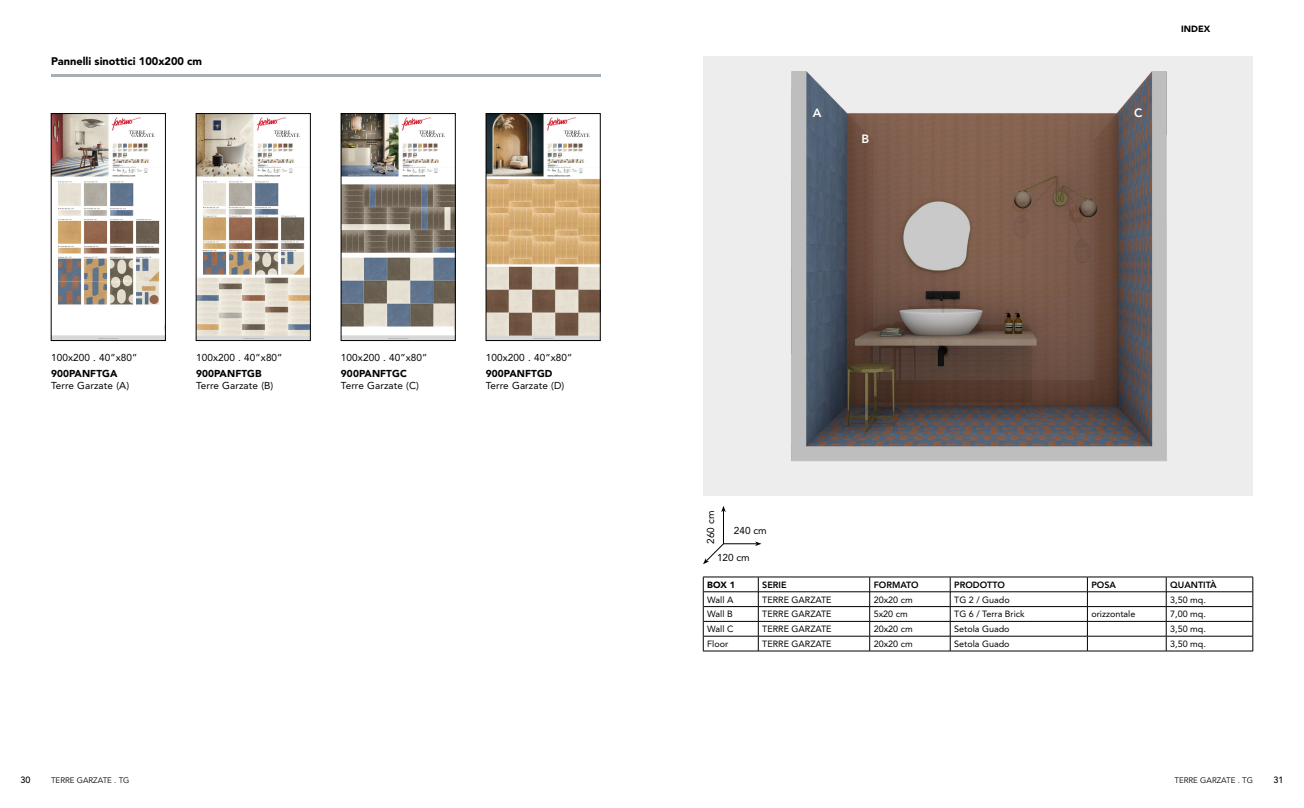
<style>
.page{position:relative;width:1304px;height:808px;background:#fff}
.page>*{position:absolute;margin:0;border:0;box-sizing:border-box;transform-origin:0 0}
.t1{font:800 12px "Avenir LT Std";color:#fff}
.t2{font:900 11px "Avenir LT Std";color:#000}
.t3{font:10px "Avenir LT Std";letter-spacing:.01em;color:#000}
.t4{font:900 10px "Avenir LT Std";letter-spacing:.01em;color:#000}
.t5{font:9px "Avenir LT Std";color:#000}
.t6{font:800 9px "Avenir LT Std";color:#000}
.t7{font:900 9px "Avenir LT Std";color:#000}
.t8{font:500 9px "Avenir LT Std";color:#000}
.t9{font:8px "Avenir LT Std";color:#000}
</style>
<div class="page">
<hr style="left:51px;top:74px;width:550px;height:3px;background:#a6aeb4">
<img style="left:53px;top:115px;width:111px;height:224px">
<div style="left:51px;top:113px;width:115px;height:228px;border:1px solid #000"></div>
<img style="left:198px;top:115px;width:110px;height:224px">
<div style="left:196px;top:113px;width:114px;height:228px;border:1px solid #000"></div>
<img style="left:343px;top:115px;width:110px;height:224px">
<div style="left:341px;top:113px;width:114px;height:228px;border:1px solid #000"></div>
<img style="left:488px;top:115px;width:110px;height:224px">
<div style="left:486px;top:113px;width:114px;height:228px;border:1px solid #000"></div>
<img style="left:703px;top:57px;width:550px;height:439px">
<hr style="left:703px;top:577px;width:55px;height:1px;background:#000">
<hr style="left:758px;top:577px;width:112px;height:1px;background:#000">
<hr style="left:870px;top:577px;width:80px;height:1px;background:#000">
<hr style="left:950px;top:577px;width:137px;height:1px;background:#000">
<hr style="left:1087px;top:577px;width:79px;height:1px;background:#000">
<hr style="left:1166px;top:577px;width:87px;height:1px;background:#000">
<svg style="left:703px;top:577px;width:1px;height:74px"></svg>
<svg style="left:1253px;top:577px;width:1px;height:74px"></svg>
<hr style="left:703px;top:592px;width:55px;height:1px;background:#000">
<hr style="left:758px;top:592px;width:112px;height:1px;background:#000">
<hr style="left:870px;top:592px;width:80px;height:1px;background:#000">
<hr style="left:950px;top:592px;width:137px;height:1px;background:#000">
<hr style="left:1087px;top:592px;width:79px;height:1px;background:#000">
<hr style="left:1166px;top:592px;width:87px;height:1px;background:#000">
<hr style="left:703px;top:606px;width:55px;height:1px;background:#000">
<hr style="left:758px;top:606px;width:112px;height:1px;background:#000">
<hr style="left:870px;top:606px;width:80px;height:1px;background:#000">
<hr style="left:950px;top:606px;width:137px;height:1px;background:#000">
<hr style="left:1087px;top:606px;width:79px;height:1px;background:#000">
<hr style="left:1166px;top:606px;width:87px;height:1px;background:#000">
<hr style="left:703px;top:621px;width:55px;height:1px;background:#000">
<hr style="left:758px;top:621px;width:112px;height:1px;background:#000">
<hr style="left:870px;top:621px;width:80px;height:1px;background:#000">
<hr style="left:950px;top:621px;width:137px;height:1px;background:#000">
<hr style="left:1087px;top:621px;width:79px;height:1px;background:#000">
<hr style="left:1166px;top:621px;width:87px;height:1px;background:#000">
<svg style="left:758px;top:577px;width:1px;height:74px"></svg>
<svg style="left:869px;top:577px;width:1px;height:74px"></svg>
<svg style="left:950px;top:577px;width:1px;height:74px"></svg>
<svg style="left:1087px;top:577px;width:1px;height:74px"></svg>
<svg style="left:1166px;top:577px;width:1px;height:74px"></svg>
<hr style="left:703px;top:651px;width:55px;height:1px;background:#000">
<hr style="left:758px;top:651px;width:112px;height:1px;background:#000">
<hr style="left:870px;top:651px;width:80px;height:1px;background:#000">
<hr style="left:950px;top:651px;width:137px;height:1px;background:#000">
<hr style="left:1087px;top:651px;width:79px;height:1px;background:#000">
<hr style="left:1166px;top:651px;width:87px;height:1px;background:#000">
<hr style="left:703px;top:636px;width:55px;height:1px;background:#000">
<hr style="left:758px;top:636px;width:112px;height:1px;background:#000">
<hr style="left:870px;top:636px;width:80px;height:1px;background:#000">
<hr style="left:950px;top:636px;width:137px;height:1px;background:#000">
<hr style="left:1087px;top:636px;width:79px;height:1px;background:#000">
<hr style="left:1166px;top:636px;width:87px;height:1px;background:#000">
<hr style="left:723px;top:510px;width:1px;height:34px;background:#000">
<svg style="left:721px;top:506px;width:5px;height:6px"></svg>
<hr style="left:723px;top:543px;width:34px;height:1px;background:#000">
<svg style="left:755px;top:541px;width:6px;height:5px"></svg>
<svg style="left:703px;top:543px;width:21px;height:21px"></svg>
<p class="t2" style="left:51px;top:55px;width:153px">Pannelli sinottici 100x200 cm</p>
<p class="t3" style="left:51px;top:352px;width:88px">100x200 . 40”x80”</p>
<p class="t4" style="left:51px;top:367px;width:68px">900PANFTGA</p>
<p class="t3" style="left:51px;top:379px;width:80px">Terre Garzate (A)</p>
<p class="t3" style="left:196px;top:352px;width:88px">100x200 . 40”x80”</p>
<p class="t4" style="left:196px;top:367px;width:67px">900PANFTGB</p>
<p class="t3" style="left:196px;top:379px;width:79px">Terre Garzate (B)</p>
<p class="t3" style="left:341px;top:352px;width:88px">100x200 . 40”x80”</p>
<p class="t4" style="left:341px;top:367px;width:67px">900PANFTGC</p>
<p class="t3" style="left:341px;top:379px;width:80px">Terre Garzate (C)</p>
<p class="t3" style="left:486px;top:352px;width:88px">100x200 . 40”x80”</p>
<p class="t4" style="left:486px;top:367px;width:68px">900PANFTGD</p>
<p class="t3" style="left:486px;top:379px;width:80px">Terre Garzate (D)</p>
<h1 class="t1" style="left:813px;top:106px;width:10px">A</h1>
<h1 class="t1" style="left:1134px;top:106px;width:10px">C</h1>
<h1 class="t1" style="left:861px;top:132px;width:9px">B</h1>
<p class="t7" style="left:1181px;top:23px;width:30px">INDEX</p>
<p class="t3" style="left:705px;top:544px;width:34px;rotate:-90deg">260 cm</p>
<p class="t3" style="left:734px;top:525px;width:34px">240 cm</p>
<p class="t3" style="left:717px;top:551px;width:34px">120 cm</p>
<p class="t7" style="left:707px;top:579px;width:29px">BOX 1</p>
<p class="t6" style="left:762px;top:579px;width:26px">SERIE</p>
<p class="t6" style="left:874px;top:579px;width:46px">FORMATO</p>
<p class="t6" style="left:954px;top:579px;width:52px">PRODOTTO</p>
<p class="t6" style="left:1091px;top:579px;width:26px">POSA</p>
<p class="t6" style="left:1170px;top:579px;width:48px">QUANTITÀ</p>
<p class="t5" style="left:707px;top:594px;width:28px">Wall A</p>
<p class="t5" style="left:762px;top:594px;width:71px">TERRE GARZATE</p>
<p class="t5" style="left:874px;top:594px;width:41px">20x20 cm</p>
<p class="t5" style="left:954px;top:594px;width:57px">TG 2 / Guado</p>
<p class="t5" style="left:1170px;top:594px;width:37px">3,50 mq.</p>
<p class="t5" style="left:707px;top:609px;width:27px">Wall B</p>
<p class="t5" style="left:762px;top:609px;width:71px">TERRE GARZATE</p>
<p class="t5" style="left:874px;top:609px;width:36px">5x20 cm</p>
<p class="t5" style="left:954px;top:609px;width:72px">TG 6 / Terra Brick</p>
<p class="t5" style="left:1091px;top:609px;width:46px">orizzontale</p>
<p class="t5" style="left:1170px;top:609px;width:37px">7,00 mq.</p>
<p class="t5" style="left:707px;top:624px;width:28px">Wall C</p>
<p class="t5" style="left:762px;top:624px;width:71px">TERRE GARZATE</p>
<p class="t5" style="left:874px;top:624px;width:41px">20x20 cm</p>
<p class="t5" style="left:954px;top:624px;width:57px">Setola Guado</p>
<p class="t5" style="left:1170px;top:624px;width:37px">3,50 mq.</p>
<p class="t5" style="left:707px;top:639px;width:23px">Floor</p>
<p class="t5" style="left:762px;top:639px;width:71px">TERRE GARZATE</p>
<p class="t5" style="left:874px;top:639px;width:41px">20x20 cm</p>
<p class="t5" style="left:954px;top:639px;width:57px">Setola Guado</p>
<p class="t5" style="left:1170px;top:639px;width:37px">3,50 mq.</p>
<p class="t8" style="left:21px;top:775px;width:12px">30</p>
<p class="t9" style="left:51px;top:775px;width:80px">TERRE GARZATE . TG</p>
<p class="t9" style="left:1174px;top:775px;width:80px">TERRE GARZATE . TG</p>
<p class="t8" style="left:1273px;top:775px;width:12px">31</p>
</div>
